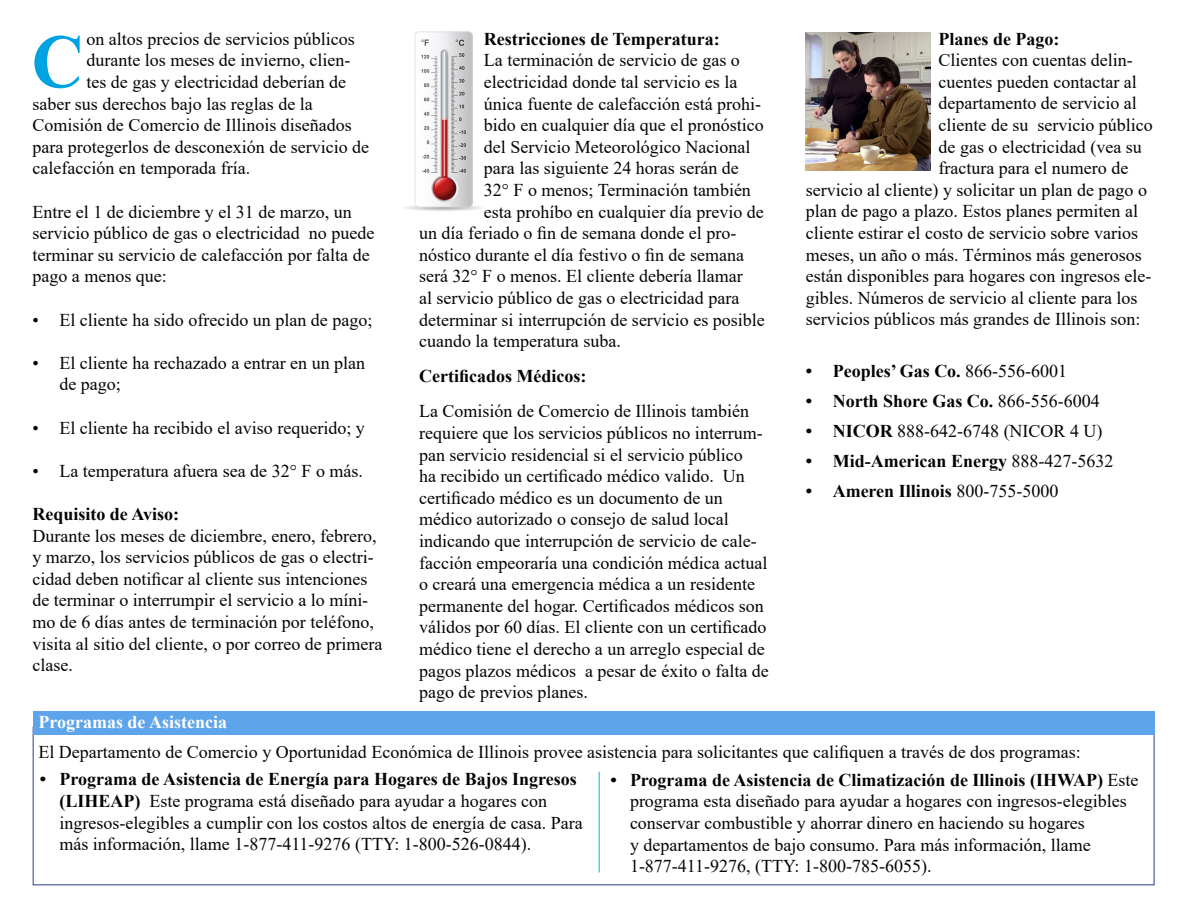
<style>
.page{position:relative;width:1188px;height:918px;background:#fff}
.page>*{position:absolute;margin:0;border:0;box-sizing:border-box;transform-origin:0 0}
.Title_Subhead{font:700 76.35px "Times New Roman";color:#00a3e2;scale:.94 1}
.t1{font:18px/21.6px "Times New Roman";color:#040503}
.t2{font:700 18px "Times New Roman";color:#040503}
.t3{font:700 18px "Times New Roman";color:#fff}
.s1{font-weight:400}
.s2{font-weight:700}
</style>
<div class="page">
<div style="left:33px;top:711px;width:1122px;height:24px;background:#5ea4ea"></div>
<img style="left:405px;top:31px;width:77px;height:180px">
<img style="left:806px;top:32px;width:125px;height:139px">
<hr style="left:599px;top:772px;width:1px;height:101px;background:#00aeef">
<p class="t1" style="left:86px;top:27px;width:270px">on altos precios de servicios públicos</p>
<p class="t1" style="left:86px;top:49px;width:265px">durante los meses de invierno, clien-</p>
<p class="t1" style="left:86px;top:71px;width:261px">tes de gas y electricidad deberían de</p>
<p class="t1" style="left:32px;top:92px;width:282px">saber sus derechos bajo las reglas de la</p>
<p class="t1" style="left:32px;top:114px;width:338px">Comisión de Comercio de Illinois diseñados para protegerlos de desconexión de servicio de calefacción en temporada fría.</p>
<p class="t1" style="left:32px;top:200px;width:343px">Entre el 1 de diciembre y el 31 de marzo, un servicio público de gas o electricidad no puede terminar su servicio de calefacción por falta de pago a menos que:</p>
<p class="t1" style="left:32px;top:308px;width:341px">• El cliente ha sido ofrecido un plan de pago;</p>
<p class="t1" style="left:59px;top:351px;width:307px;text-indent:-27px">• El cliente ha rechazado a entrar en un plan de pago;</p>
<p class="t1" style="left:32px;top:416px;width:334px">• El cliente ha recibido el aviso requerido; y</p>
<p class="t1" style="left:32px;top:459px;width:332px">• La temperatura afuera sea de 32° F o más.</p>
<p class="t2" style="left:32px;top:501px;width:148px">Requisito de Aviso:</p>
<p class="t1" style="left:32px;top:524px;width:351px">Durante los meses de diciembre, enero, febrero, y marzo, los servicios públicos de gas o electri&shy;cidad deben notificar al cliente sus intenciones de terminar o interrumpir el servicio a lo míni&shy;mo de 6 días antes de terminación por teléfono, visita al sitio del cliente, o por correo de primera clase.</p>
<p class="Title_Subhead" style="left:32px;top:7px;width:57px">C</p>
<p class="t2" style="left:484px;top:26px;width:237px">Restricciones de Temperatura:</p>
<p class="t1" style="left:484px;top:49px;width:257px">La terminación de servicio de gas o</p>
<p class="t1" style="left:484px;top:71px;width:255px">electricidad donde tal servicio es la</p>
<p class="t1" style="left:484px;top:92px;width:279px">única fuente de calefacción está prohi-</p>
<p class="t1" style="left:484px;top:114px;width:281px">bido en cualquier día que el pronóstico</p>
<p class="t1" style="left:484px;top:135px;width:268px">del Servicio Meteorológico Nacional</p>
<p class="t1" style="left:484px;top:157px;width:256px">para las siguiente 24 horas serán de</p>
<p class="t1" style="left:484px;top:179px;width:269px">32° F o menos; Terminación también</p>
<p class="t1" style="left:484px;top:200px;width:281px">esta prohíbo en cualquier día previo de</p>
<p class="t1" style="left:419px;top:222px;width:319px">un día feriado o fin de semana donde el pro-</p>
<p class="t1" style="left:419px;top:243px;width:326px">nóstico durante el día festivo o fin de semana</p>
<p class="t1" style="left:419px;top:265px;width:325px">será 32° F o menos. El cliente debería llamar</p>
<p class="t1" style="left:419px;top:287px;width:322px">al servicio público de gas o electricidad para</p>
<p class="t1" style="left:419px;top:308px;width:347px">determinar si interrupción de servicio es posible</p>
<p class="t1" style="left:419px;top:330px;width:203px">cuando la temperatura suba.</p>
<p class="t2" style="left:419px;top:363px;width:169px">Certificados Médicos:</p>
<p class="t1" style="left:419px;top:400px;width:351px">La Comisión de Comercio de Illinois también requiere que los servicios públicos no interrum&shy;pan servicio residencial si el servicio público<br>ha recibido un certificado médico valido. Un certificado médico es un documento de un médico autorizado o consejo de salud local indicando que interrupción de servicio de cale&shy;facción empeoraría una condición médica actual o creará una emergencia médica a un residente permanente del hogar. Certificados médicos son válidos por 60 días. El cliente con un certificado médico tiene el derecho a un arreglo especial de pagos plazos médicos a pesar de éxito o falta de pago de previos planes.</p>
<p class="t2" style="left:939px;top:26px;width:122px">Planes de Pago:</p>
<p class="t1" style="left:939px;top:49px;width:196px">Clientes con cuentas delin-</p>
<p class="t1" style="left:939px;top:70px;width:200px">cuentes pueden contactar al</p>
<p class="t1" style="left:939px;top:92px;width:200px">departamento de servicio al</p>
<p class="t1" style="left:939px;top:114px;width:216px">cliente de su servicio público</p>
<p class="t1" style="left:939px;top:135px;width:205px">de gas o electricidad (vea su</p>
<p class="t1" style="left:939px;top:157px;width:191px">fractura para el numero de</p>
<p class="t1" style="left:806px;top:178px;width:343px">servicio al cliente) y solicitar un plan de pago o</p>
<p class="t1" style="left:806px;top:200px;width:334px">plan de pago a plazo. Estos planes permiten al</p>
<p class="t1" style="left:806px;top:222px;width:334px">cliente estirar el costo de servicio sobre varios</p>
<p class="t1" style="left:806px;top:243px;width:338px">meses, un año o más. Términos más generosos</p>
<p class="t1" style="left:806px;top:265px;width:347px">están disponibles para hogares con ingresos ele-</p>
<p class="t1" style="left:806px;top:286px;width:333px">gibles. Números de servicio al cliente para los</p>
<p class="t1" style="left:806px;top:308px;width:336px">servicios públicos más grandes de Illinois son:</p>
<p class="t2" style="left:806px;top:358px;width:263px">• Peoples’ Gas Co. <span class="s1">866-556-6001</span></p>
<p class="t2" style="left:806px;top:388px;width:296px">• North Shore Gas Co. <span class="s1">866-556-6004</span></p>
<p class="t1" style="left:806px;top:420px;width:298px"><span class="s2">• NICOR</span> 888-642-6748 (NICOR 4 U)</p>
<p class="t2" style="left:806px;top:448px;width:309px">• Mid-American Energy <span class="s1">888-427-5632</span></p>
<p class="t2" style="left:806px;top:478px;width:254px">• Ameren Illinois <span class="s1">800-755-5000</span></p>
<p class="t3" style="left:38px;top:709px;width:190px">Programas de Asistencia</p>
<p class="t1" style="left:38px;top:740px;width:1044px">El Departamento de Comercio y Oportunidad Económica de Illinois provee asistencia para solicitantes que califiquen a través de dos programas:</p>
<p class="t1" style="left:59px;top:768px;width:525px;text-indent:-19px"><span class="s2">• Programa de Asistencia de Energía para Hogares de Bajos Ingresos (LIHEAP)</span> Este programa está diseñado para ayudar a hogares con ingresos-elegibles a cumplir con los costos altos de energía de casa. Para más información, llame 1-877-411-9276 (TTY: 1-800-526-0844).</p>
<p class="t1" style="left:630px;top:768px;width:510px;text-indent:-20px"><span class="s2">• Programa de Asistencia de Climatización de Illinois (IHWAP)</span> Este programa esta diseñado para ayudar a hogares con ingresos-elegibles conservar combustible y ahorrar dinero en haciendo su hogares<br>y departamentos de bajo consumo. Para más información, llame 1-877-411-9276, (TTY: 1-800-785-6055).</p>
</div>
